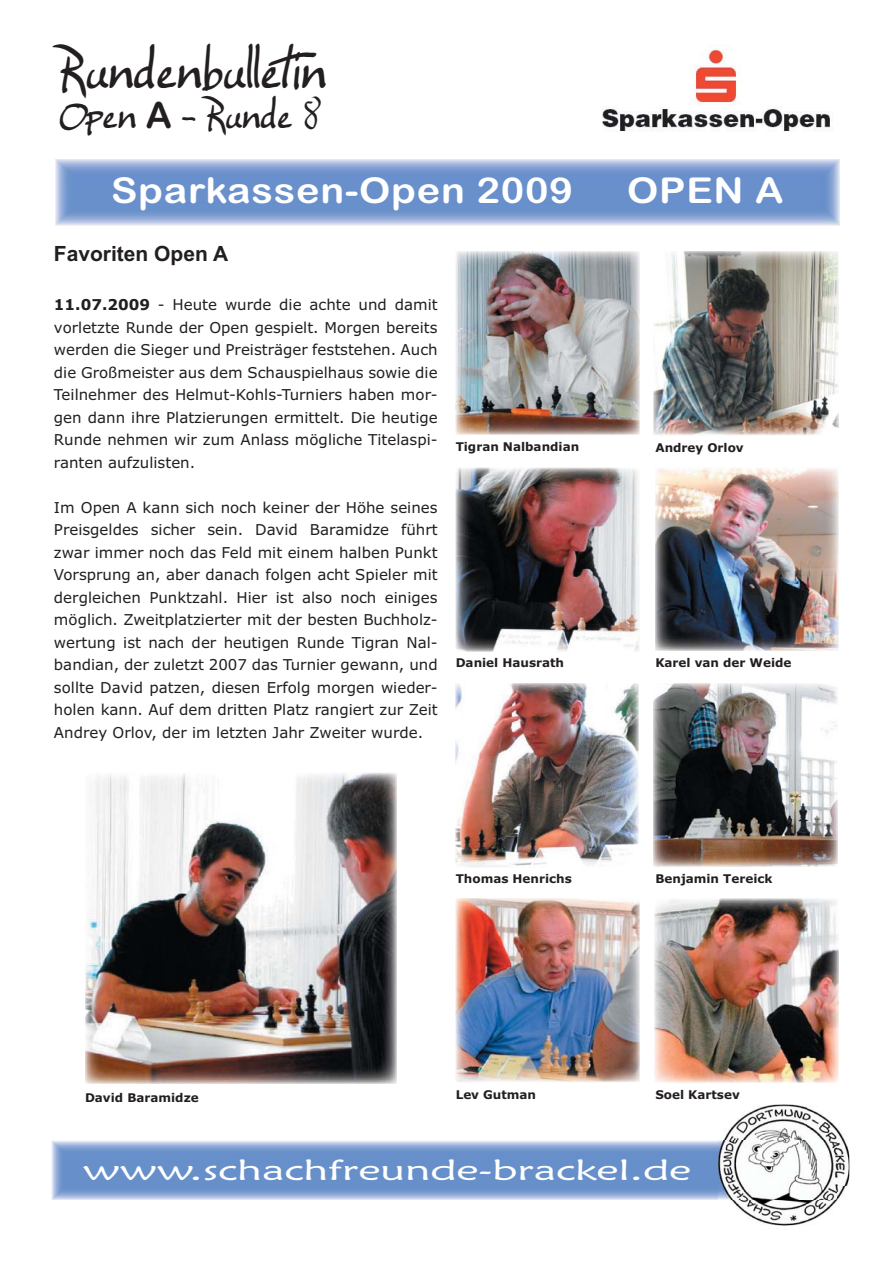
<style>
.page{position:relative;width:893px;height:1263px;background:#fff}
.page>*{position:absolute;margin:0;border:0;box-sizing:border-box;transform-origin:0 0}
.t1{font:49.5px "Ellianarelle's Path";color:#231f20}
.t2{font:36.3px "Ellianarelle's Path";color:#231f20}
.t3{font:35.55px "Arial Rounded MT Bold";letter-spacing:.02em;color:#fff;scale:1.11 1}
.t4{font:28.8px "Maiandra GD";color:#fff;scale:1.56 1}
.t5{font:700 21px "Arial";color:#231f20}
.t6{font:15px/22.5px "Verdana";color:#231f20;text-align:justify}
.t7{font:700 12px "Verdana";color:#231f20}
.s1{font-family:"Arial Rounded MT Bold"}
.s2{font-weight:700}
</style>
<div class="page">
<img style="left:602px;top:46px;width:228px;height:86px">
<img style="left:52px;top:1141px;width:753px;height:58px">
<img style="left:718px;top:1185px;width:128px;height:40px">
<img style="left:805px;top:1107px;width:44px;height:79px">
<img style="left:718px;top:1105px;width:88px;height:40px">
<img style="left:55px;top:159px;width:785px;height:67px">
<img style="left:655px;top:468px;width:183px;height:183px">
<img style="left:456px;top:251px;width:183px;height:184px">
<img style="left:456px;top:898px;width:183px;height:184px">
<img style="left:456px;top:468px;width:183px;height:184px">
<img style="left:455px;top:683px;width:184px;height:184px">
<img style="left:85px;top:773px;width:311px;height:311px">
<img style="left:653px;top:683px;width:185px;height:183px">
<img style="left:655px;top:899px;width:184px;height:183px">
<img style="left:653px;top:251px;width:185px;height:184px">
<h1 class="t1" style="left:59px;top:42px;width:271px">Rundenbulletin</h1>
<h2 class="t2" style="left:59px;top:94px;width:263px">Open <span class="s1">A</span> - Runde 8</h2>
<h3 class="t3" style="left:111px;top:170px;width:417px">Sparkassen-Open 2009</h3>
<h3 class="t3" style="left:627px;top:170px;width:143px">OPEN A</h3>
<h3 class="t5" style="left:54px;top:246px;width:176px">Favoriten Open A</h3>
<p class="t6" style="left:54px;top:295px;width:385px"><span class="s2">11.07.2009</span> - Heute wurde die achte und damit vorletzte Runde der Open gespielt. Morgen bereits werden die Sieger und Preisträger feststehen. Auch die Großmeister aus dem Schauspielhaus sowie die Teilnehmer des Helmut-Kohls-Turniers haben mor&shy;gen dann ihre Platzierungen ermittelt. Die heutige Runde nehmen wir zum Anlass mögliche Titelaspi&shy;ranten aufzulisten.</p>
<p class="t6" style="left:54px;top:497px;width:385px">Im Open A kann sich noch keiner der Höhe seines Preisgeldes sicher sein. David Baramidze führt zwar immer noch das Feld mit einem halben Punkt Vorsprung an, aber danach folgen acht Spieler mit dergleichen Punktzahl. Hier ist also noch einiges möglich. Zweitplatzierter mit der besten Buchholz&shy;wertung ist nach der heutigen Runde Tigran Nal&shy;bandian, der zuletzt 2007 das Turnier gewann, und sollte David patzen, diesen Erfolg morgen wieder&shy;holen kann. Auf dem dritten Platz rangiert zur Zeit Andrey Orlov, der im letzten Jahr Zweiter wurde.</p>
<p class="t7" style="left:456px;top:442px;width:125px">Tigran Nalbandian</p>
<p class="t7" style="left:655px;top:443px;width:90px">Andrey Orlov</p>
<p class="t7" style="left:456px;top:658px;width:110px">Daniel Hausrath</p>
<p class="t7" style="left:655px;top:658px;width:138px">Karel van der Weide</p>
<p class="t7" style="left:456px;top:874px;width:118px">Thomas Henrichs</p>
<p class="t7" style="left:655px;top:874px;width:119px">Benjamin Tereick</p>
<p class="t7" style="left:85px;top:1093px;width:115px">David Baramidze</p>
<p class="t7" style="left:456px;top:1090px;width:82px">Lev Gutman</p>
<p class="t7" style="left:655px;top:1090px;width:86px">Soel Kartsev</p>
<h3 class="t4" style="left:83px;top:1154px;width:391px">www.schachfreunde-brackel.de</h3>
</div>
